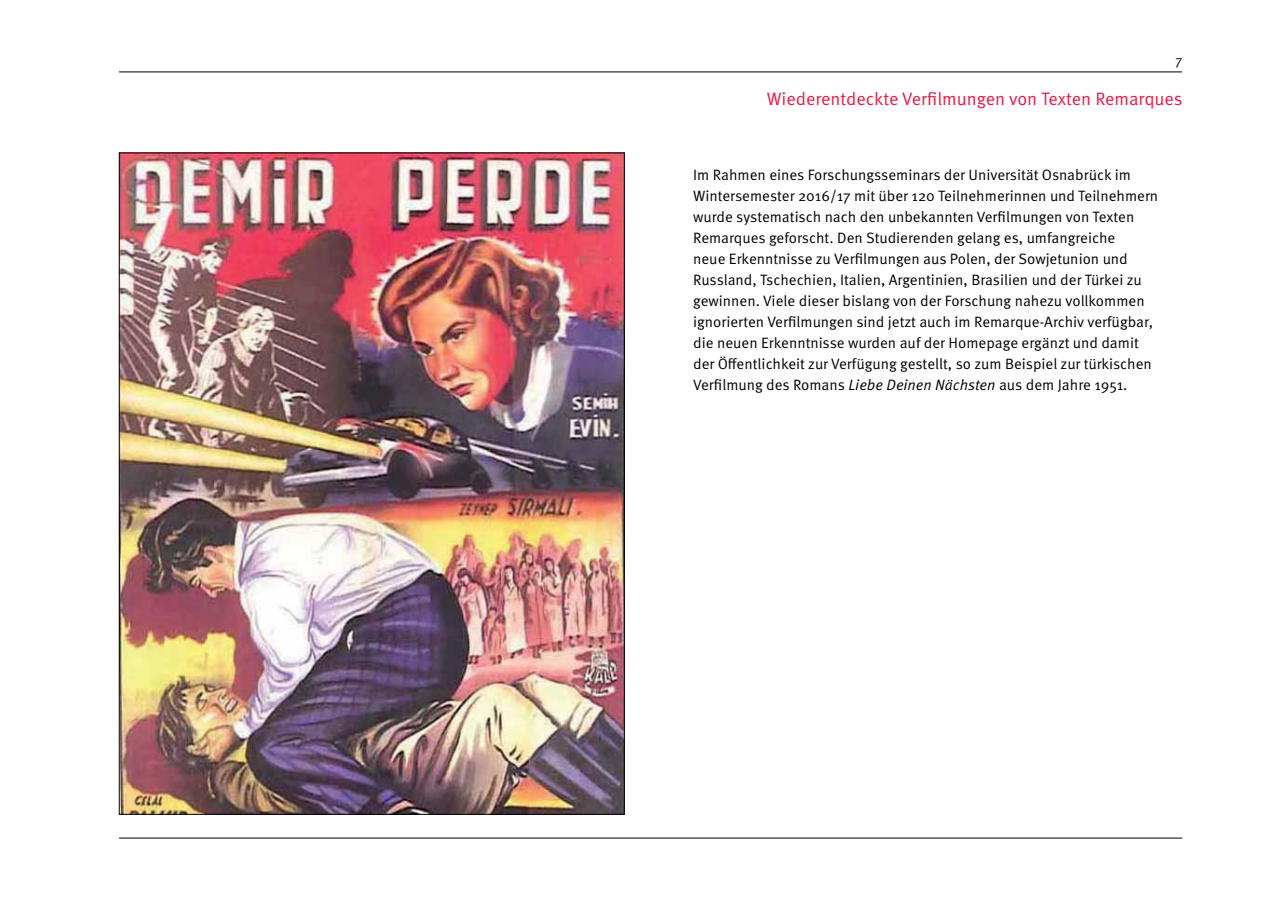
<style>
.page{position:relative;width:1280px;height:910px;background:#fff}
.page>*{position:absolute;margin:0;border:0;box-sizing:border-box;transform-origin:0 0}
.t1{font:18px "Meta OT";color:#ed1846}
.t2{font:15px/21px "Meta OT";color:#000}
.t3{font:13.5px "Meta OT";color:#000}
.s1{font-style:italic}
</style>
<div class="page">
<hr style="left:119px;top:72px;width:1063px;height:1px;background:#000">
<hr style="left:119px;top:838px;width:1063px;height:1px;background:#000">
<img style="left:121px;top:155px;width:501px;height:657px">
<p class="t3" style="left:1175px;top:53px;width:8px">7</p>
<p class="t1" style="left:767px;top:88px;width:417px">Wiederentdeckte Verfilmungen von Texten Remarques</p>
<p class="t2" style="left:693px;top:165px;width:467px">Im Rahmen eines Forschungsseminars der Universität Osnabrück im Wintersemester 2016/17 mit über 120 Teilnehmerinnen und Teilnehmern wurde systematisch nach den unbekannten Verfilmungen von Texten Remarques geforscht. Den Studierenden gelang es, umfangreiche<br>neue Erkenntnisse zu Verfilmungen aus Polen, der Sowjetunion und Russland, Tschechien, Italien, Argentinien, Brasilien und der Türkei zu gewinnen. Viele dieser bislang von der Forschung nahezu vollkommen ignorierten Verfilmungen sind jetzt auch im Remarque-Archiv verfügbar, die neuen Erkenntnisse wurden auf der Homepage ergänzt und damit der Öffentlichkeit zur Verfügung gestellt, so zum Beispiel zur türkischen Verfilmung des Romans <span class="s1">Liebe Deinen Nächsten</span> aus dem Jahre 1951.</p>
</div>
